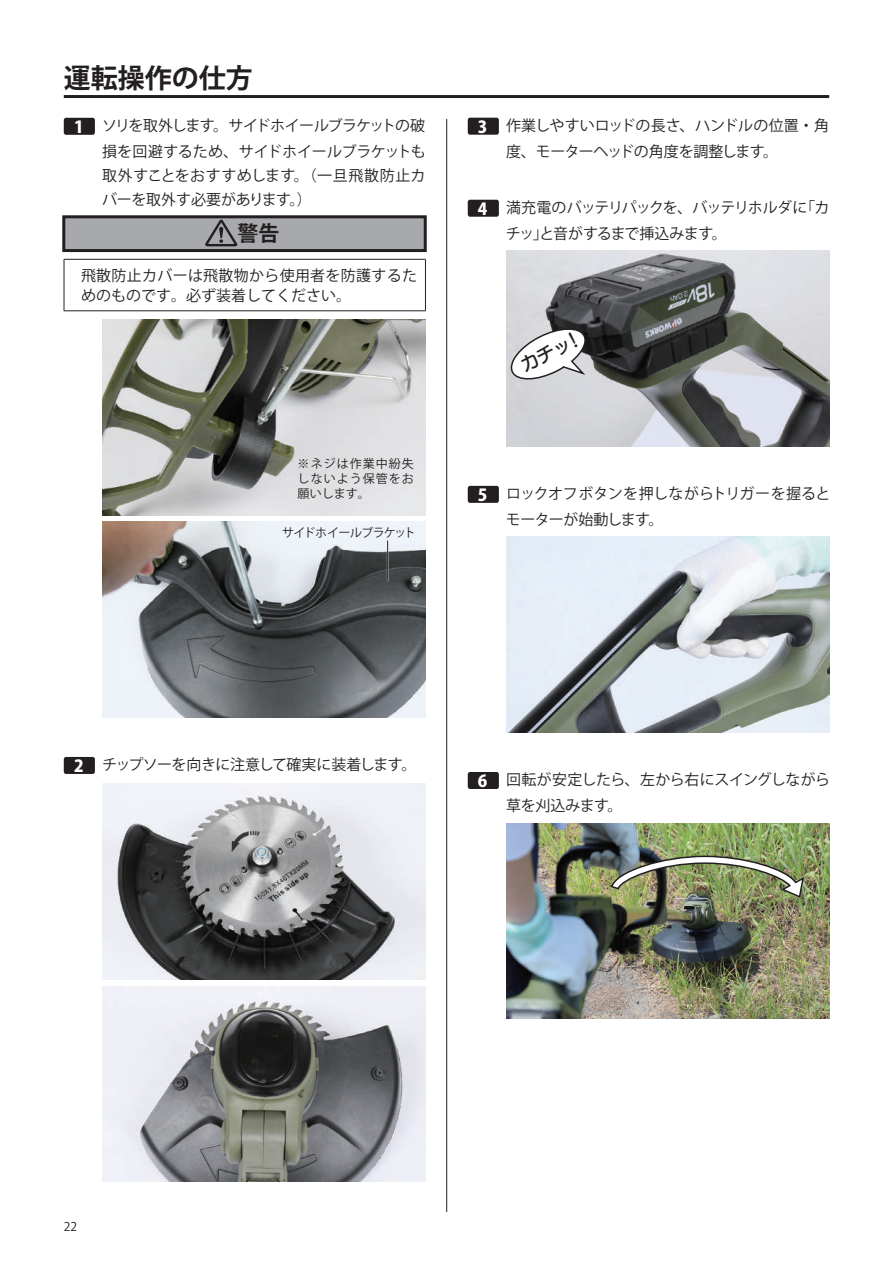
<style>
.page{position:relative;width:893px;height:1263px;background:#fff}
.page>*{position:absolute;margin:0;border:0;box-sizing:border-box;transform-origin:0 0}
.t1{font:700 27px "Koz Go Pro";color:#231f20}
.t2{font:700 21px "Koz Go Pr 6 N";color:#231f20}
.t3{font:18px "UD Marugo Large Pr 6 N DB";color:#231f20}
.t4{font:15px/26px "Koz Go Pr 6 N";letter-spacing:-.01em;color:#231f20}
.t5{font:15px/26px "Koz Go Pr 6 N";letter-spacing:-.035em;color:#231f20;text-align:right}
.t6{font:15px/19.5px "Koz Go Pr 6 N";letter-spacing:.02em;color:#231f20}
.t7{font:15px/26px "Koz Go Pr 6 N";letter-spacing:-.045em;color:#231f20}
.t8{font:15px "Koz Go Pr 6 N";letter-spacing:-.04em;color:#231f20}
.t9{font:12px/15px "Koz Go Pr 6 N";letter-spacing:.045em;color:#231f20;text-align:justify}
.t10{font:12px "Koz Go Pr 6 N";letter-spacing:-.06em;color:#231f20}
.t11{font:12px "Koz Go Pro";color:#231f20}
.s1{font-family:"Koz Go Pro";font-weight:800;font-size:16.5px;color:#fff}
</style>
<div class="page">
<hr style="left:446px;top:119px;width:1px;height:1093px;background:#231f20">
<hr style="left:64px;top:95px;width:765px;height:3px;background:#231f20">
<div style="left:64px;top:217px;width:361px;height:34px;background:#a8a9ad"></div>
<div style="left:62px;top:215px;width:365px;height:37px;border:3px solid #231f20"></div>
<div style="left:64px;top:118px;width:31px;height:17px;background:#231f20;border-radius:2px"></div>
<svg style="left:205px;top:220px;width:32px;height:26px"></svg>
<hr style="left:64px;top:259px;width:362px;height:1px;background:#231f20">
<hr style="left:64px;top:259px;width:1px;height:52px;background:#231f20">
<hr style="left:425px;top:259px;width:1px;height:52px;background:#231f20">
<hr style="left:64px;top:311px;width:362px;height:1px;background:#231f20">
<img style="left:102px;top:320px;width:323px;height:195px">
<img style="left:102px;top:522px;width:323px;height:195px">
<hr style="left:387px;top:540px;width:1px;height:41px;background:#231f20">
<div style="left:64px;top:757px;width:31px;height:17px;background:#231f20;border-radius:2px"></div>
<img style="left:102px;top:784px;width:323px;height:195px">
<img style="left:102px;top:986px;width:323px;height:196px">
<div style="left:468px;top:118px;width:31px;height:17px;background:#231f20;border-radius:2px"></div>
<div style="left:468px;top:200px;width:31px;height:17px;background:#231f20;border-radius:2px"></div>
<img style="left:506px;top:251px;width:323px;height:195px">
<svg style="left:508px;top:326px;width:91px;height:57px"></svg>
<div style="left:468px;top:486px;width:31px;height:17px;background:#231f20;border-radius:2px"></div>
<img style="left:506px;top:537px;width:323px;height:195px">
<div style="left:468px;top:772px;width:31px;height:17px;background:#231f20;border-radius:2px"></div>
<img style="left:506px;top:823px;width:323px;height:196px">
<img style="left:610px;top:855px;width:195px;height:44px">
<h1 class="t1" style="left:64px;top:60px;width:190px">運転操作の仕方</h1>
<p class="t5" style="left:74px;top:113px;width:353px"><span class="s1">1</span> ソリを取外します。サイドホイールブラケットの破損を回避するため、サイドホイールブラケットも</p>
<p class="t4" style="left:102px;top:164px;width:325px;line-height:24px">取外すことをおすすめします。（一旦飛散防止カバーを取外す必要があります。）</p>
<h2 class="t2" style="left:237px;top:222px;width:43px">警告</h2>
<p class="t6" style="left:81px;top:266px;width:337px">飛散防止カバーは飛散物から使用者を防護するためのものです。必ず装着してください。</p>
<p class="t9" style="left:298px;top:456px;width:118px">※ネジは作業中紛失しないよう保管をお願いします。</p>
<p class="t10" style="left:282px;top:525px;width:135px">サイドホイールブラケット</p>
<p class="t4" style="left:506px;top:113px;width:325px;text-indent:-28px"><span class="s1">3</span> 作業しやすいロッドの長さ、ハンドルの位置・角度、モーターヘッドの角度を調整します。</p>
<p class="t7" style="left:506px;top:195px;width:325px;text-indent:-28px"><span class="s1">4</span> 満充電のバッテリパックを、バッテリホルダに「カチッ」と音がするまで挿込みます。</p>
<p class="t3" style="left:517px;top:357px;width:68px;rotate:-27deg">カチッ！</p>
<p class="t4" style="left:506px;top:481px;width:326px;text-indent:-28px"><span class="s1">5</span> ロックオフボタンを押しながらトリガーを握るとモーターが始動します。</p>
<p class="t8" style="left:74px;top:756px;width:344px"><span class="s1">2</span> チップソーを向きに注意して確実に装着します。</p>
<p class="t4" style="left:506px;top:767px;width:326px;text-indent:-28px"><span class="s1">6</span> 回転が安定したら、左から右にスイングしながら草を刈込みます。</p>
<p class="t11" style="left:64px;top:1219px;width:15px">22</p>
</div>
